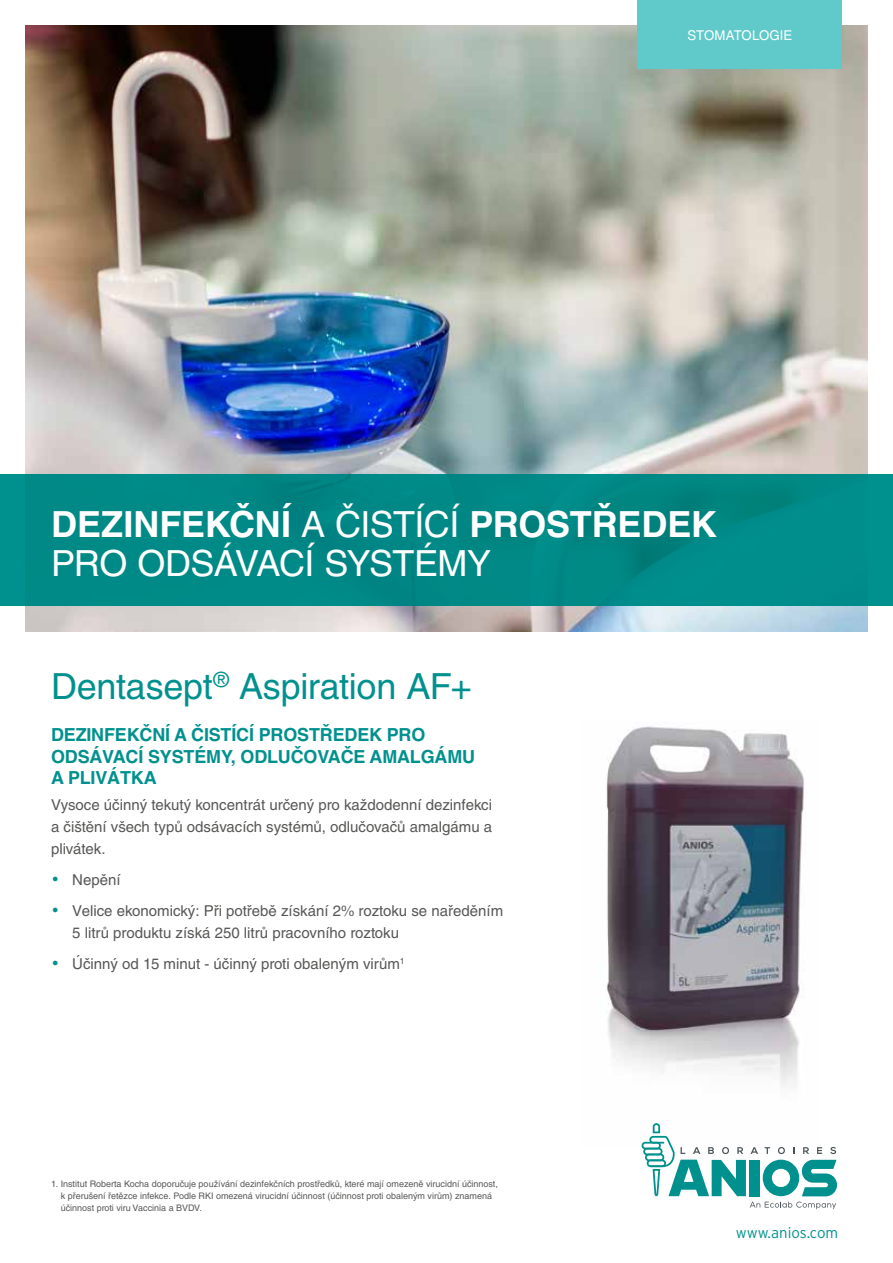
<style>
.page{position:relative;width:893px;height:1263px;background:#fff}
.page>*{position:absolute;margin:0;border:0;box-sizing:border-box;transform-origin:0 0}
.t1{font:700 36px "H Central Pro";letter-spacing:-.005em;color:#fff}
.t2{font:36px "H Central";letter-spacing:-.005em;color:#00918e}
.t3{font:36px "H Central";letter-spacing:-.02em;color:#fff}
.t4{font:700 18px/21.6px "H Central Pro";letter-spacing:-.01em;color:#00918e}
.t5{font:15px/21.6px "H Central";color:#575756;text-align:justify}
.t6{font:300 15px "Interstate";color:#00918e}
.t7{font:13.5px "H Central";color:#fff}
.t8{font:300 12px/15px "Interstate";letter-spacing:-.01em;color:#575756}
.t9{font:9px/12px "H Central";color:#575756}
.s1{font-family:"H Central";font-weight:400}
.s2{color:#00918e}
.s3{font-weight:400;font-size:20.4px}
.s4{color:#fff}
</style>
<div class="page">
<img style="left:26px;top:26px;width:841px;height:605px">
<div style="left:0;top:474px;width:893px;height:132px;background:#008a87"></div>
<img style="left:606px;top:722px;width:199px;height:363px">
<div style="left:638px;top:0;width:204px;height:68px;background:#5fcac9"></div>
<svg style="left:641px;top:1123px;width:196px;height:86px"></svg>
<p class="t7" style="left:687px;top:27px;width:106px">STOMATOLOGIE</p>
<h1 class="t1" style="left:51px;top:502px;width:667px">DEZINFEKČNÍ <span class="s1">A ČISTÍCÍ</span> PROSTŘEDEK</h1>
<h1 class="t3" style="left:51px;top:541px;width:442px">PRO ODSÁVACÍ SYSTÉMY</h1>
<h1 class="t2" style="left:51px;top:664px;width:422px">Dentasept<sup>®</sup> Aspiration AF+</h1>
<p class="t4" style="left:51px;top:724px;width:426px">DEZINFEKČNÍ A ČISTÍCÍ PROSTŘEDEK PRO<br>ODSÁVACÍ SYSTÉMY, ODLUČOVAČE AMALGÁMU<br>A PLIVÁTKA</p>
<p class="t5" style="left:51px;top:794px;width:443px">Vysoce účinný tekutý koncentrát určený pro každodenní dezinfekci a čištění všech typů odsávacích systémů, odlučovačů amalgámu a plivátek.</p>
<p class="t5" style="left:51px;top:868px;width:71px"><span class="s2">•</span> Nepění</p>
<p class="t5" style="left:72px;top:899px;width:432px;line-height:22.5px;text-indent:-21px"><span class="s2">•</span> Velice ekonomický: Při potřebě získání 2% roztoku se naředěním<br>5 litrů produktu získá 250 litrů pracovního roztoku</p>
<p class="t5" style="left:51px;top:953px;width:355px"><span class="s2">•</span> Účinný od 15 minut - účinný proti obaleným virům<sup>1</sup></p>
<p class="t8" style="left:298px;top:1170px;width:92px">1, Rue de l’Espoir<br>59260 Lezennes</p>
<p class="t9" style="left:61px;top:1177px;width:439px;text-indent:-10px">1. Institut Roberta Kocha doporučuje používání dezinfekčních prostředků, které mají omezeně virucidní účinnost, k přerušení řetězce infekce. Podle RKI omezená virucidní účinnost (účinnost proti obaleným virům) znamená účinnost proti viru Vaccinia a BVDV.</p>
<p class="t8" style="left:51px;top:1185px;width:151px;text-indent:60px">59260 Lezennes<br><span class="s3">0459</span> France</p>
<p class="t6" style="left:723px;top:1224px;width:117px"><span class="s4">•</span> www.anios.com</p>
</div>
